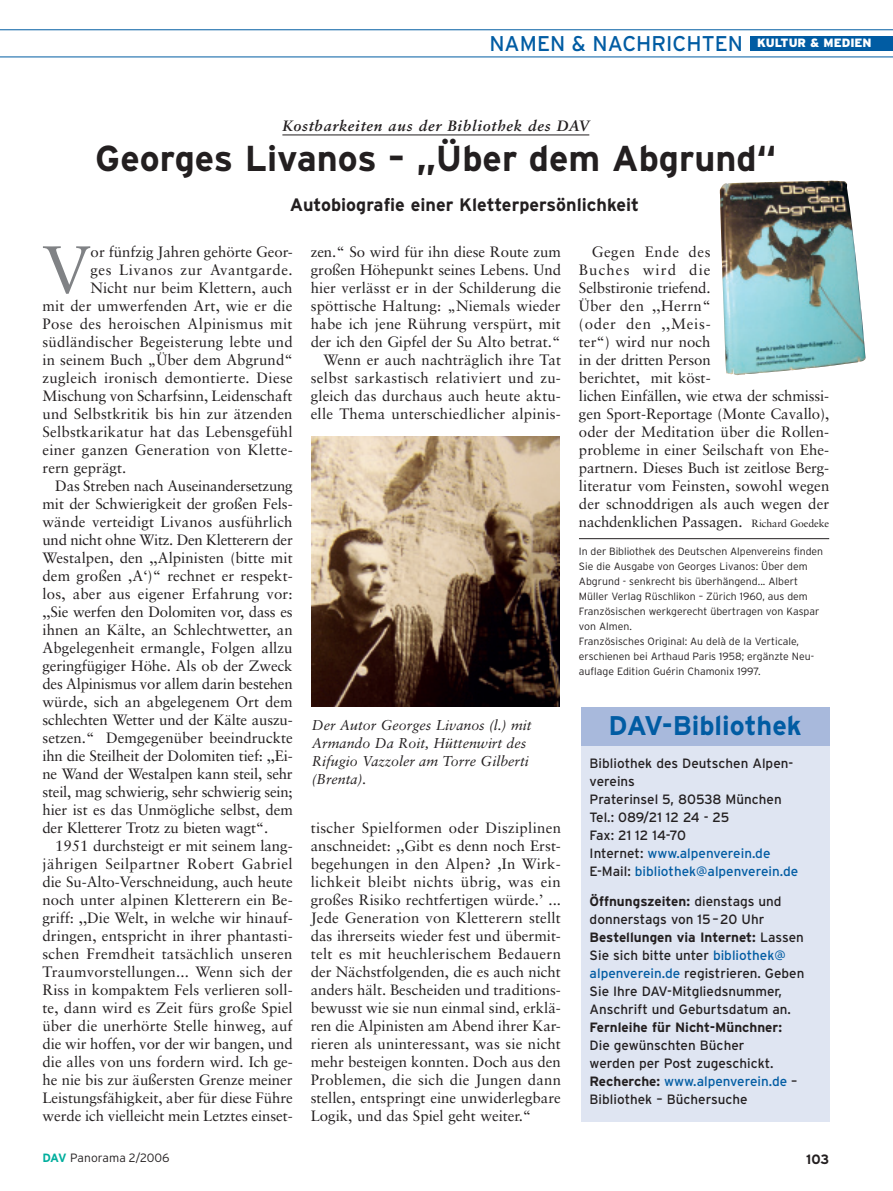
<style>
.page{position:relative;width:893px;height:1191px;background:#fff}
.page>*{position:absolute;margin:0;border:0;box-sizing:border-box;transform-origin:0 0}
.t1{font:66.6px "Sabon";color:#808285}
.t2{font:700 36px "Interstate";color:#231f20}
.t3{font:700 27px "Interstate";color:#015ca3}
.t4{font:21.3px "Interstate";color:#015ca3}
.t5{font:700 18px "Interstate";color:#231f20}
.t6{font:15px/18px "Sabon";letter-spacing:.005em;color:#231f20;text-align:right}
.t7{font:15px "Sabon";letter-spacing:-.015em;color:#231f20}
.t8{font:15px "Sabon";letter-spacing:.025em;color:#231f20}
.t9{font:italic 700 15px "Sabon";letter-spacing:.05em;color:#231f20}
.t10{font:15px "Sabon";letter-spacing:.03em;color:#231f20}
.t11{font:italic 14.25px/18px "Sabon";color:#231f20}
.t12{font:13.5px/18px "Interstate";color:#231f20}
.t13{font:700 13.5px "Interstate";color:#231f20}
.t14{font:300 12px "Interstate";letter-spacing:.005em;color:#231f20}
.t15{font:300 10.5px/15px "Interstate";color:#231f20}
.s1{font-size:10.5px}
.s2{color:#015ca3}
.s3{font-weight:700}
.s4{font-weight:700;color:#00ae9d}
</style>
<div class="page">
<hr style="left:0;top:57px;width:893px;height:1px;background:#015ca3">
<hr style="left:0;top:29px;width:893px;height:1px;background:#015ca3">
<div style="left:750px;top:36px;width:143px;height:15px;background:#015ca3"></div>
<div style="left:581px;top:707px;width:248px;height:414px;background:#dfe5f2"></div>
<div style="left:581px;top:707px;width:248px;height:38px;background:#a8b9dc"></div>
<hr style="left:579px;top:538px;width:250px;height:1px;background:#231f20">
<hr style="left:282px;top:135px;width:307px;height:1px;background:#231f20">
<img style="left:312px;top:437px;width:248px;height:270px">
<img style="left:720px;top:181px;width:145px;height:194px">
<h3 class="t4" style="left:489px;top:31px;width:384px">NAMEN &amp; NACHRICHTEN <sup>KULTUR</sup> <sup>&amp;</sup> <sup>MEDIEN</sup></h3>
<p class="t9" style="left:282px;top:116px;width:308px">Kostbarkeiten aus der Bibliothek des DAV</p>
<h2 class="t2" style="left:95px;top:138px;width:683px">Georges Livanos – „Über dem Abgrund“</h2>
<p class="t5" style="left:290px;top:194px;width:351px">Autobiografie einer Kletterpersönlichkeit</p>
<h1 class="t1" style="left:43px;top:230px;width:50px">V</h1>
<p class="t6" style="left:91px;top:242px;width:204px">or fünfzig Jahren gehörte Geor-</p>
<p class="t10" style="left:91px;top:261px;width:203px">ges Livanos zur Avantgarde.</p>
<p class="t6" style="left:91px;top:278px;width:203px">Nicht nur beim Klettern, auch</p>
<p class="t6" style="left:43px;top:296px;width:252px">mit der umwerfenden Art, wie er die</p>
<p class="t8" style="left:43px;top:315px;width:252px">Pose des heroischen Alpinismus mit</p>
<p class="t6" style="left:43px;top:332px;width:252px">südländischer Begeisterung lebte und</p>
<p class="t6" style="left:43px;top:350px;width:252px">in seinem Buch „Über dem Abgrund“</p>
<p class="t6" style="left:43px;top:368px;width:252px">zugleich ironisch demontierte. Diese</p>
<p class="t6" style="left:43px;top:386px;width:252px">Mischung von Scharfsinn, Leidenschaft</p>
<p class="t6" style="left:43px;top:404px;width:251px">und Selbstkritik bis hin zur ätzenden</p>
<p class="t6" style="left:43px;top:422px;width:252px">Selbstkarikatur hat das Lebensgefühl</p>
<p class="t6" style="left:43px;top:440px;width:252px">einer ganzen Generation von Klette-</p>
<p class="t6" style="left:43px;top:458px;width:85px">rern geprägt.</p>
<p class="t7" style="left:55px;top:477px;width:239px">Das Streben nach Auseinandersetzung</p>
<p class="t6" style="left:43px;top:494px;width:252px">mit der Schwierigkeit der großen Fels-</p>
<p class="t6" style="left:43px;top:512px;width:251px">wände verteidigt Livanos ausführlich</p>
<p class="t7" style="left:43px;top:531px;width:252px">und nicht ohne Witz. Den Kletterern der</p>
<p class="t6" style="left:43px;top:548px;width:252px">Westalpen, den ,,Alpinisten (bitte mit</p>
<p class="t6" style="left:43px;top:566px;width:252px">dem großen ,A‘)“ rechnet er respekt-</p>
<p class="t6" style="left:43px;top:584px;width:252px">los, aber aus eigener Erfahrung vor:</p>
<p class="t7" style="left:43px;top:603px;width:252px">,,Sie werfen den Dolomiten vor, dass es</p>
<p class="t6" style="left:43px;top:620px;width:252px">ihnen an Kälte, an Schlechtwetter, an</p>
<p class="t6" style="left:43px;top:638px;width:252px">Abgelegenheit ermangle, Folgen allzu</p>
<p class="t6" style="left:43px;top:656px;width:252px">geringfügiger Höhe. Als ob der Zweck</p>
<p class="t7" style="left:43px;top:675px;width:252px">des Alpinismus vor allem darin bestehen</p>
<p class="t6" style="left:43px;top:692px;width:252px">würde, sich an abgelegenem Ort dem</p>
<p class="t6" style="left:43px;top:710px;width:252px">schlechten Wetter und der Kälte auszu-</p>
<p class="t6" style="left:43px;top:728px;width:252px">setzen.“ Demgegenüber beeindruckte</p>
<p class="t7" style="left:43px;top:747px;width:252px">ihn die Steilheit der Dolomiten tief: ,,Ei-</p>
<p class="t7" style="left:43px;top:765px;width:252px">ne Wand der Westalpen kann steil, sehr</p>
<p class="t7" style="left:43px;top:783px;width:252px">steil, mag schwierig, sehr schwierig sein;</p>
<p class="t6" style="left:43px;top:800px;width:252px">hier ist es das Unmögliche selbst, dem</p>
<p class="t7" style="left:43px;top:819px;width:227px">der Kletterer Trotz zu bieten wagt“.</p>
<p class="t6" style="left:55px;top:836px;width:239px">1951 durchsteigt er mit seinem lang-</p>
<p class="t8" style="left:43px;top:855px;width:252px">jährigen Seilpartner Robert Gabriel</p>
<p class="t6" style="left:43px;top:872px;width:252px">die Su-Alto-Verschneidung, auch heute</p>
<p class="t6" style="left:43px;top:890px;width:252px">noch unter alpinen Kletterern ein Be-</p>
<p class="t6" style="left:43px;top:908px;width:252px">griff: ,,Die Welt, in welche wir hinauf-</p>
<p class="t6" style="left:43px;top:926px;width:252px">dringen, entspricht in ihrer phantasti-</p>
<p class="t6" style="left:43px;top:944px;width:252px">schen Fremdheit tatsächlich unseren</p>
<p class="t6" style="left:43px;top:962px;width:252px">Traumvorstellungen... Wenn sich der</p>
<p class="t6" style="left:43px;top:980px;width:252px">Riss in kompaktem Fels verlieren soll-</p>
<p class="t6" style="left:43px;top:998px;width:252px">te, dann wird es Zeit fürs große Spiel</p>
<p class="t6" style="left:43px;top:1016px;width:251px">über die unerhörte Stelle hinweg, auf</p>
<p class="t6" style="left:43px;top:1034px;width:252px">die wir hoffen, vor der wir bangen, und</p>
<p class="t6" style="left:43px;top:1052px;width:252px">die alles von uns fordern wird. Ich ge-</p>
<p class="t6" style="left:43px;top:1070px;width:252px">he nie bis zur äußersten Grenze meiner</p>
<p class="t6" style="left:43px;top:1088px;width:252px">Leistungsfähigkeit, aber für diese Führe</p>
<p class="t6" style="left:43px;top:1106px;width:252px">werde ich vielleicht mein Letztes einset-</p>
<p class="t6" style="left:311px;top:242px;width:252px">zen.“ So wird für ihn diese Route zum großen Höhepunkt seines Lebens. Und hier verlässt er in der Schilderung die spöttische Haltung: „Niemals wieder habe ich jene Rührung verspürt, mit der ich den Gipfel der Su Alto betrat.“ Wenn er auch nachträglich ihre Tat selbst sarkastisch relativiert und zu&shy;gleich das durchaus auch heute aktu&shy;elle Thema unterschiedlicher alpinis-</p>
<p class="t6" style="left:579px;top:242px;width:252px;text-align:left;text-indent:13px">Gegen Ende des<br>Buches wird die<br>Selbstironie triefend.<br>Über den ,,Herrn“<br>(oder den ,,Meis-<br>ter“) wird nur noch<br>in der dritten Person<br>berichtet, mit köst-<br>lichen Einfällen, wie etwa der schmissi&shy;gen Sport-Reportage (Monte Cavallo), oder der Meditation über die Rollen&shy;probleme in einer Seilschaft von Ehe&shy;partnern. Dieses Buch ist zeitlose Berg&shy;literatur vom Feinsten, sowohl wegen der schnoddrigen als auch wegen der nachdenklichen Passagen. <span class="s1">Richard Goedeke</span></p>
<p class="t15" style="left:579px;top:543px;width:246px">In der Bibliothek des Deutschen Alpenvereins finden Sie die Ausgabe von Georges Livanos: Über dem Abgrund - senkrecht bis überhängend... Albert Müller Verlag Rüschlikon – Zürich 1960, aus dem Französischen werkgerecht übertragen von Kaspar von Almen.<br>Französisches Original: Au delà de la Verticale, erschienen bei Arthaud Paris 1958; ergänzte Neu&shy;auflage Edition Guérin Chamonix 1997.</p>
<p class="t11" style="left:312px;top:715px;width:221px">Der Autor Georges Livanos (l.) mit<br>Armando Da Roit, Hüttenwirt des<br>Rifugio Vazzoler am Torre Gilberti (Brenta).</p>
<h3 class="t3" style="left:609px;top:710px;width:195px">DAV-Bibliothek</h3>
<p class="t12" style="left:590px;top:754px;width:210px">Bibliothek des Deutschen Alpen&shy;vereins<br>Praterinsel 5, 80538 München<br>Tel.: 089/21 12 24 - 25<br>Fax: 21 12 14-70<br>Internet: <span class="s2">www.alpenverein.de<br></span>E-Mail: <span class="s2">bibliothek@alpenverein.de</span></p>
<p class="t12" style="left:590px;top:892px;width:216px"><span class="s3">Öffnungszeiten:</span> dienstags und donnerstags von 15– 20 Uhr<br><span class="s3">Bestellungen via Internet:</span> Lassen<br>Sie sich bitte unter <span class="s2">bibliothek@ alpenverein.de</span> registrieren. Geben<br>Sie Ihre DAV-Mitgliedsnummer,<br>Anschrift und Geburtsdatum an.</p>
<p class="t13" style="left:590px;top:1019px;width:194px">Fernleihe für Nicht-Münchner:</p>
<p class="t12" style="left:590px;top:1036px;width:209px">Die gewünschten Bücher<br>werden per Post zugeschickt.<br><span class="s3">Recherche:</span> <span class="s2">www.alpenverein.de</span> –<br>Bibliothek – Büchersuche</p>
<p class="t6" style="left:311px;top:818px;width:252px;text-align:justify">tischer Spielformen oder Disziplinen anschneidet: ,,Gibt es denn noch Erst&shy;begehungen in den Alpen? ,In Wirk&shy;lichkeit bleibt nichts übrig, was ein großes Risiko rechtfertigen würde.’ ...<br>Jede Generation von Kletterern stellt das ihrerseits wieder fest und übermit&shy;telt es mit heuchlerischem Bedauern der Nächstfolgenden, die es auch nicht anders hält. Bescheiden und traditions&shy;bewusst wie sie nun einmal sind, erklä&shy;ren die Alpinisten am Abend ihrer Kar&shy;rieren als uninteressant, was sie nicht mehr besteigen konnten. Doch aus den Problemen, die sich die Jungen dann stellen, entspringt eine unwiderlegbare Logik, und das Spiel geht weiter.“</p>
<p class="t14" style="left:43px;top:1151px;width:129px"><span class="s4">DAV</span> Panorama 2/2006</p>
<p class="t13" style="left:806px;top:1151px;width:25px">103</p>
</div>
